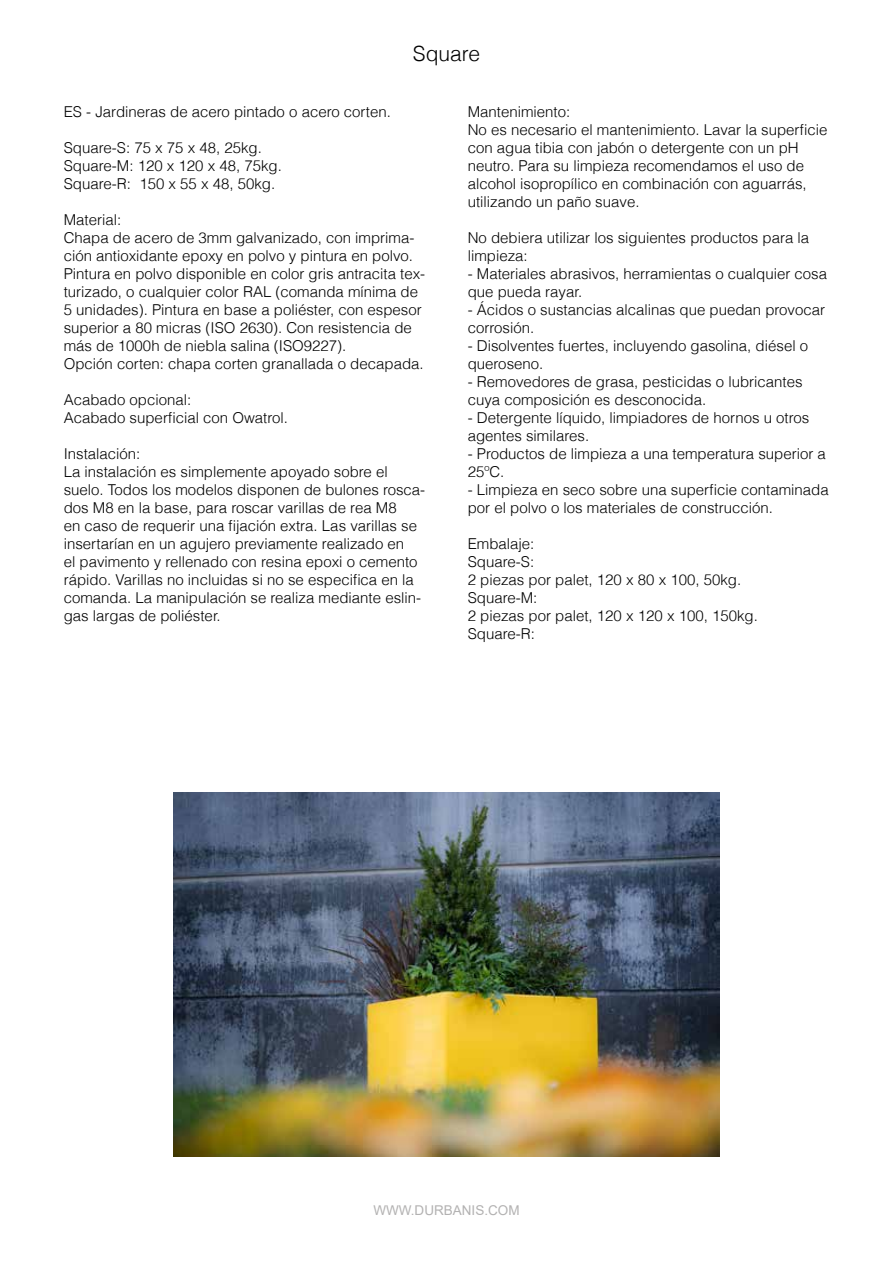
<style>
.page{position:relative;width:893px;height:1263px;background:#fff}
.page>*{position:absolute;margin:0;border:0;box-sizing:border-box;transform-origin:0 0}
.t1{font:300 21px "Helvetica";color:#000}
.t2{font:300 15px/18px "Helvetica";color:#000}
.t3{font:13.5px "Arial";color:#b3b2b2}
</style>
<div class="page">
<img style="left:173px;top:792px;width:547px;height:365px">
<h1 class="t1" style="left:413px;top:36px;width:69px">Square</h1>
<p class="t2" style="left:64px;top:102px;width:329px">ES - Jardineras de acero pintado o acero corten.</p>
<p class="t2" style="left:64px;top:138px;width:220px">Square-S: 75 x 75 x 48, 25kg.<br>Square-M: 120 x 120 x 48, 75kg.<br>Square-R: 150 x 55 x 48, 50kg.</p>
<p class="t2" style="left:64px;top:210px;width:363px">Material:<br>Chapa de acero de 3mm galvanizado, con imprima&shy;ción antioxidante epoxy en polvo y pintura en polvo.<br>Pintura en polvo disponible en color gris antracita tex&shy;turizado, o cualquier color RAL (comanda mínima de 5 unidades). Pintura en base a poliéster, con espesor superior a 80 micras (ISO 2630). Con resistencia de más de 1000h de niebla salina (ISO9227).<br>Opción corten: chapa corten granallada o decapada.</p>
<p class="t2" style="left:64px;top:390px;width:226px">Acabado opcional:<br>Acabado superficial con Owatrol.</p>
<p class="t2" style="left:64px;top:444px;width:363px">Instalación:<br>La instalación es simplemente apoyado sobre el suelo. Todos los modelos disponen de bulones rosca&shy;dos M8 en la base, para roscar varillas de rea M8<br>en caso de requerir una fijación extra. Las varillas se insertarían en un agujero previamente realizado en<br>el pavimento y rellenado con resina epoxi o cemento rápido. Varillas no incluidas si no se especifica en la comanda. La manipulación se realiza mediante eslin&shy;gas largas de poliéster.</p>
<p class="t2" style="left:468px;top:102px;width:361px">Mantenimiento:<br>No es necesario el mantenimiento. Lavar la superficie con agua tibia con jabón o detergente con un pH neutro. Para su limpieza recomendamos el uso de alcohol isopropílico en combinación con aguarrás, utilizando un paño suave.</p>
<p class="t2" style="left:468px;top:228px;width:343px">No debiera utilizar los siguientes productos para la limpieza:</p>
<p class="t2" style="left:468px;top:264px;width:361px">- Materiales abrasivos, herramientas o cualquier cosa que pueda rayar.</p>
<p class="t2" style="left:468px;top:300px;width:359px">- Ácidos o sustancias alcalinas que puedan provocar corrosión.</p>
<p class="t2" style="left:468px;top:336px;width:342px">- Disolventes fuertes, incluyendo gasolina, diésel o queroseno.</p>
<p class="t2" style="left:468px;top:372px;width:336px">- Removedores de grasa, pesticidas o lubricantes cuya composición es desconocida.</p>
<p class="t2" style="left:468px;top:408px;width:343px">- Detergente líquido, limpiadores de hornos u otros agentes similares.</p>
<p class="t2" style="left:468px;top:444px;width:360px">- Productos de limpieza a una temperatura superior a<br>25ºC.</p>
<p class="t2" style="left:468px;top:480px;width:362px">- Limpieza en seco sobre una superficie contaminada por el polvo o los materiales de construcción.</p>
<p class="t2" style="left:468px;top:534px;width:292px">Embalaje:<br>Square-S:<br>2 piezas por palet, 120 x 80 x 100, 50kg.<br>Square-M:<br>2 piezas por palet, 120 x 120 x 100, 150kg.<br>Square-R:</p>
<p class="t3" style="left:373px;top:1201px;width:148px">WWW.DURBANIS.COM</p>
</div>
